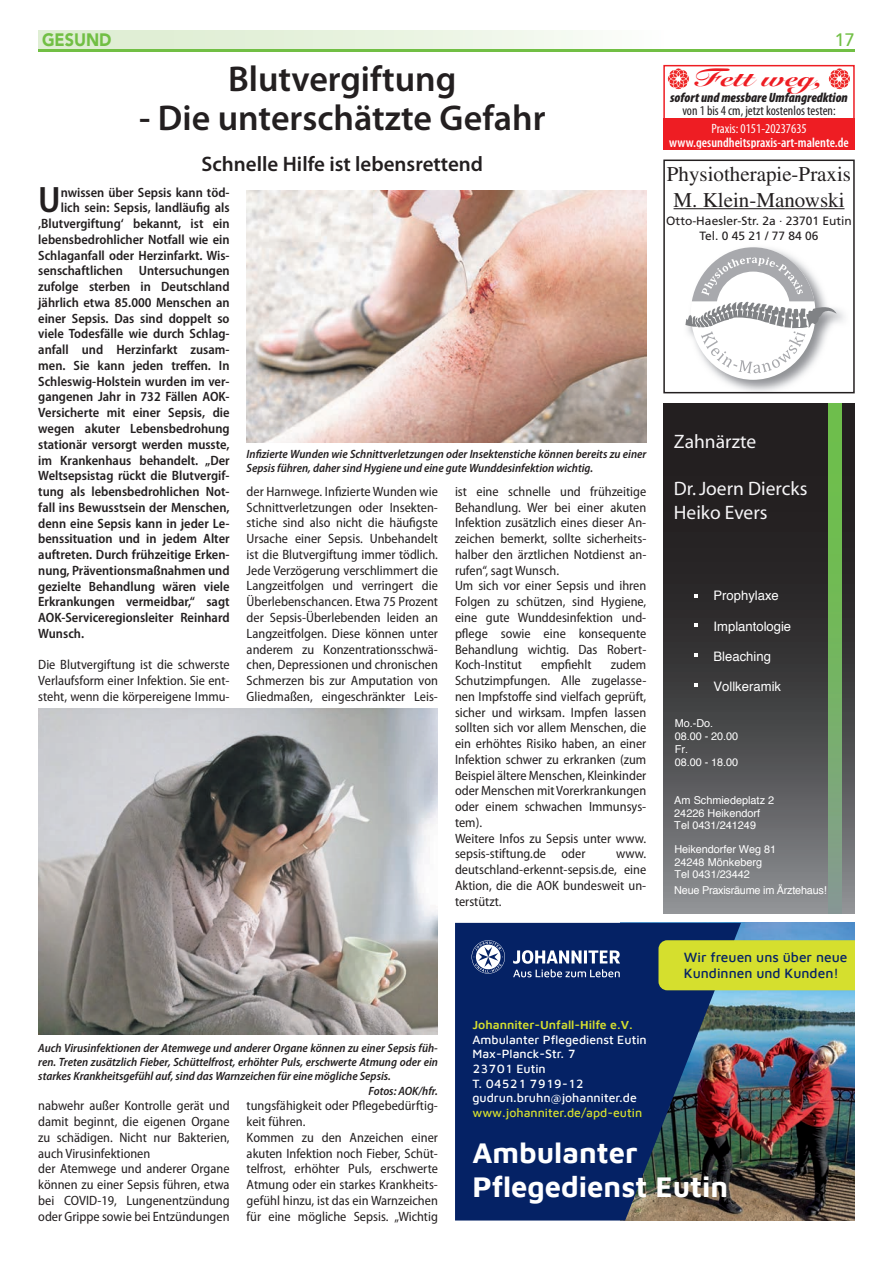
<style>
.page{position:relative;width:893px;height:1263px;background:#fff}
.page>*{position:absolute;margin:0;border:0;box-sizing:border-box;transform-origin:0 0}
.t1{font:600 semi-condensed 36.9px "Myriad Pro";color:#231f20}
.t2{font:600 36px "Myriad Pro";color:#231f20}
.t3{font:700 29.1px/33.8px "Maven Johanniter";color:#fff}
.t4{font:900 24px "Snell Roundhand";color:#ee1d23;scale:1.25 1}
.t5{font:21px/25.2px "Times LT Std";color:#231f20;text-align:center}
.t6{font:600 21px "Myriad Pro";color:#231f20}
.t7{font:19.5px/23.4px "Myriad";color:#f6f5f7}
.t8{font:900 18px "Avenir";color:#71bf44;scale:.9 1}
.t9{font:500 18px "Avenir";color:#71bf44}
.t10{font:500 13.8px/16.5px "Maven Johanniter";color:#052265}
.t11{font:semi-condensed 13.5px/15.8px "Myriad Pro";color:#231f20}
.t12{font:600 semi-condensed 13.5px "Myriad Pro";color:#231f20}
.t13{font:condensed 13.5px/13.5px "Myriad Pro";color:#231f20;text-align:center}
.t14{font:600 condensed 13.5px/13.5px "Myriad Pro";color:#fff;text-align:center}
.t15{font:13.05px "Helvetica";letter-spacing:.005em;color:#fff}
.t16{font:500 12.3px/14.7px "Maven Johanniter";color:#fff}
.t17{font:italic 600 semi-condensed 12px/14.2px "Myriad Pro";color:#231f20}
.t18{font:12px/14.4px "Frutiger LT Std";color:#231f20;text-align:center}
.t19{font:10.95px/12.6px "Helvetica";letter-spacing:-.005em;color:#fff}
.t20{font:10.95px "Helvetica";letter-spacing:-.025em;color:#fff}
.s1{font-weight:900;font-style:italic}
.s2{font-weight:400}
.s3{font-weight:600;color:#d5df2e}
.s4{color:#d5df2e}
</style>
<div class="page">
<div style="left:38px;top:31px;width:625px;height:20px;background:linear-gradient(to right,#daebcd,#f9fcf7)"></div>
<hr style="left:38px;top:49px;width:817px;height:3px;background:#71bf44">
<img style="left:685px;top:309px;width:160px;height:81px">
<svg style="left:686px;top:247px;width:151px;height:126px"></svg>
<hr style="left:673px;top:208px;width:171px;height:1px;background:#231f20">
<div style="left:663px;top:160px;width:192px;height:233px;border:2px solid #231f20"></div>
<div style="left:663px;top:118px;width:192px;height:32px;background:#ee1d23"></div>
<div style="left:663px;top:65px;width:192px;height:85px;border:2px solid #ee1d23"></div>
<img style="left:668px;top:67px;width:21px;height:23px">
<img style="left:829px;top:67px;width:21px;height:23px">
<svg style="left:663px;top:403px;width:191px;height:510px;background:#434343"></svg>
<svg style="left:694px;top:623px;width:4px;height:4px"></svg>
<svg style="left:694px;top:653px;width:4px;height:4px"></svg>
<svg style="left:694px;top:683px;width:4px;height:4px"></svg>
<svg style="left:694px;top:593px;width:4px;height:4px"></svg>
<svg style="left:829px;top:403px;width:12px;height:510px;background:#76b165"></svg>
<img style="left:741px;top:923px;width:114px;height:297px">
<svg style="left:455px;top:923px;width:286px;height:297px;background:#172d60"></svg>
<svg style="left:472px;top:940px;width:148px;height:37px"></svg>
<div style="left:658px;top:940px;width:197px;height:50px;background:#d5df2e"></div>
<img style="left:38px;top:709px;width:400px;height:325px">
<img style="left:247px;top:190px;width:399px;height:253px">
<p class="t8" style="left:42px;top:25px;width:79px">GESUND</p>
<p class="t9" style="left:835px;top:24px;width:22px">17</p>
<p class="t2" style="left:228px;top:59px;width:230px">Blutvergiftung</p>
<p class="t2" style="left:139px;top:98px;width:408px">- Die unterschätzte Gefahr</p>
<p class="t6" style="left:201px;top:152px;width:283px">Schnelle Hilfe ist lebensrettend</p>
<p class="t1" style="left:38px;top:180px;width:24px">U</p>
<p class="t12" style="left:61px;top:185px;width:170px">nwissen über Sepsis kann töd-</p>
<p class="t12" style="left:61px;top:200px;width:170px">lich sein: Sepsis, landläufig als</p>
<p class="t12" style="left:38px;top:216px;width:193px">‚Blutvergiftung‘ bekannt, ist ein</p>
<p class="t12" style="left:38px;top:232px;width:193px">lebensbedrohlicher Notfall wie ein</p>
<p class="t12" style="left:38px;top:248px;width:193px">Schlaganfall oder Herzinfarkt. Wis-</p>
<p class="t12" style="left:38px;top:263px;width:193px">senschaftlichen Untersuchungen</p>
<p class="t12" style="left:38px;top:279px;width:193px">zufolge sterben in Deutschland</p>
<p class="t12" style="left:38px;top:295px;width:193px">jährlich etwa 85.000 Menschen an</p>
<p class="t12" style="left:38px;top:311px;width:193px">einer Sepsis. Das sind doppelt so</p>
<p class="t12" style="left:38px;top:326px;width:193px">viele Todesfälle wie durch Schlag-</p>
<p class="t12" style="left:38px;top:342px;width:193px">anfall und Herzinfarkt zusam-</p>
<p class="t12" style="left:38px;top:358px;width:193px">men. Sie kann jeden treffen. In</p>
<p class="t12" style="left:38px;top:374px;width:193px">Schleswig-Holstein wurden im ver-</p>
<p class="t12" style="left:38px;top:389px;width:193px">gangenen Jahr in 732 Fällen AOK-</p>
<p class="t12" style="left:38px;top:405px;width:193px">Versicherte mit einer Sepsis, die</p>
<p class="t12" style="left:38px;top:421px;width:193px">wegen akuter Lebensbedrohung</p>
<p class="t12" style="left:38px;top:437px;width:193px">stationär versorgt werden musste,</p>
<p class="t12" style="left:38px;top:453px;width:193px">im Krankenhaus behandelt. „Der</p>
<p class="t12" style="left:38px;top:468px;width:193px">Weltsepsistag rückt die Blutvergif-</p>
<p class="t12" style="left:38px;top:484px;width:193px">tung als lebensbedrohlichen Not-</p>
<p class="t12" style="left:38px;top:500px;width:193px">fall ins Bewusstsein der Menschen,</p>
<p class="t12" style="left:38px;top:516px;width:193px">denn eine Sepsis kann in jeder Le-</p>
<p class="t12" style="left:38px;top:531px;width:193px">benssituation und in jedem Alter</p>
<p class="t12" style="left:38px;top:547px;width:193px">auftreten. Durch frühzeitige Erken-</p>
<p class="t12" style="left:38px;top:563px;width:193px">nung, Präventionsmaßnahmen und</p>
<p class="t12" style="left:38px;top:579px;width:193px">gezielte Behandlung wären viele</p>
<p class="t12" style="left:38px;top:594px;width:193px">Erkrankungen vermeidbar,“ sagt</p>
<p class="t12" style="left:38px;top:610px;width:193px">AOK-Serviceregionsleiter Reinhard</p>
<p class="t12" style="left:38px;top:626px;width:47px">Wunsch.</p>
<p class="t11" style="left:38px;top:657px;width:193px;text-align:justify">Die Blutvergiftung ist die schwerste Verlaufsform einer Infektion. Sie ent&shy;steht, wenn die körpereigene Immu-</p>
<p class="t17" style="left:247px;top:447px;width:401px">Infizierte Wunden wie Schnittverletzungen oder Insektenstiche können bereits zu einer<br>Sepsis führen, daher sind Hygiene und eine gute Wunddesinfektion wichtig.</p>
<p class="t11" style="left:455px;top:484px;width:193px">ist eine schnelle und frühzeitige<br>Behandlung. Wer bei einer akuten<br>Infektion zusätzlich eines dieser An&shy;zeichen bemerkt, sollte sicherheits&shy;halber den ärztlichen Notdienst an&shy;rufen“, sagt Wunsch.<br>Um sich vor einer Sepsis und ihren<br>Folgen zu schützen, sind Hygiene, eine gute Wunddesinfektion und&shy;pflege sowie eine konsequente<br>Behandlung wichtig. Das Robert-<br>Koch-Institut</p>
<p class="t11" style="left:247px;top:484px;width:193px;text-align:justify">der Harnwege. Infizierte Wunden wie Schnittverletzungen oder Insekten&shy;stiche sind also nicht die häufigste Ursache einer Sepsis. Unbehandelt ist die Blutvergiftung immer tödlich.<br>Jede Verzögerung verschlimmert die Langzeitfolgen und verringert die Überlebenschancen. Etwa 75 Prozent der Sepsis-Überlebenden leiden an Langzeitfolgen. Diese können unter anderem zu Konzentrationsschwä&shy;chen, Depressionen und chronischen Schmerzen bis zur Amputation von Gliedmaßen, eingeschränkter Leis-</p>
<p class="t11" style="left:541px;top:657px;width:52px">empfiehlt</p>
<p class="t11" style="left:455px;top:657px;width:193px;text-indent:156px">zudem<br>Schutzimpfungen. Alle zugelasse&shy;nen Impf stoffe sind vielfach geprüft, sicher und wirk sam. Impfen lassen sollten sich vor allem Menschen, die ein erhöhtes Risiko haben, an einer<br>Infektion schwer zu erkranken (zum<br>Beispiel ältere Menschen, Klei nkinder oder Menschen mit Vorerkrankun gen oder einem schwachen Immunsys&shy;tem).<br>Weitere Infos zu Sepsis unter www. sepsis-stiftung.de oder</p>
<p class="t11" style="left:455px;top:846px;width:193px;text-align:justify;text-indent:161px">www. deutschland-erkennt-sepsis.de, eine Aktion, die die AOK bundesweit un&shy;terstützt.</p>
<p class="t4" style="left:694px;top:63px;width:109px">Fett weg,</p>
<p class="t13" style="left:670px;top:91px;width:179px"><span class="s1">sofort und messbare Umfangredktion </span>von 1 bis 4 cm, jetzt kostenlos testen:</p>
<p class="t14" style="left:669px;top:122px;width:181px"><span class="s2">Praxis: 0151-20237635 </span>www.gesundheitspraxis-art-malente.de</p>
<p class="t5" style="left:667px;top:162px;width:186px">Physiotherapie-Praxis<br>M. Klein-Manowski</p>
<p class="t18" style="left:666px;top:214px;width:187px">Otto-Haesler-Str. 2a · 23701 Eutin<br>Tel. 0 45 21 / 77 84 06</p>
<p class="t7" style="left:674px;top:431px;width:84px">Zahnärzte</p>
<p class="t7" style="left:674px;top:478px;width:135px">Dr. Joern Diercks<br>Heiko Evers</p>
<p class="t15" style="left:713px;top:586px;width:67px">Prophylaxe</p>
<p class="t15" style="left:713px;top:616px;width:79px">Implantologie</p>
<p class="t15" style="left:713px;top:646px;width:59px">Bleaching</p>
<p class="t15" style="left:713px;top:676px;width:69px">Vollkeramik</p>
<p class="t19" style="left:675px;top:717px;width:65px;line-height:13px">Mo.-Do.<br>08.00 - 20.00<br>Fr.<br>08.00 - 18.00</p>
<p class="t19" style="left:674px;top:794px;width:101px">Am Schmiedeplatz 2<br>24226 Heikendorf<br>Tel 0431/241249</p>
<p class="t19" style="left:674px;top:843px;width:103px">Heikendorfer Weg 81<br>24248 Mönkeberg<br>Tel 0431/23442</p>
<p class="t20" style="left:674px;top:882px;width:154px">Neue Praxisräume im Ärztehaus!</p>
<p class="t10" style="left:684px;top:948px;width:165px">Wir freuen uns über neue<br>Kundinnen und Kunden!</p>
<p class="t17" style="left:38px;top:1041px;width:401px">Auch Virusinfektionen der Atemwege und anderer Organe können zu einer Sepsis füh-</p>
<p class="t17" style="left:38px;top:1055px;width:401px">ren. Treten zusätzlich Fieber, Schüttelfrost, erhöhter Puls, erschwerte Atmung oder ein</p>
<p class="t17" style="left:38px;top:1069px;width:354px">starkes Krankheitsgefühl auf, sind das Warnzeichen für eine mögliche Sepsis.</p>
<p class="t17" style="left:368px;top:1083px;width:71px">Fotos: AOK/hfr.</p>
<p class="t11" style="left:38px;top:1098px;width:193px">nabwehr außer Kontrolle gerät und damit beginnt, die eigenen Organe zu schädigen. Nicht nur Bakterien, auch Virusinfektionen<br>der Atemwege und anderer Organe können zu einer Sepsis führen, etwa bei COVID-19, Lungenentzündung oder Grippe sowie bei Entzündungen</p>
<p class="t11" style="left:247px;top:1098px;width:193px">tungsfähigkeit oder Pflegebedürftig&shy;keit führen.<br>Kommen zu den Anzeichen einer akuten Infektion noch Fieber, Schüt&shy;telfrost, erhöhter Puls, erschwerte Atmung oder ein starkes Krankheits&shy;gefühl hinzu, ist das ein Warnzeichen für eine mögliche Sepsis. „Wichtig</p>
<p class="t16" style="left:472px;top:1016px;width:176px"><span class="s3">Johanniter-Unfall-Hilfe e.V.<br></span>Ambulanter Pflegedienst Eutin<br>Max-Planck-Str. 7<br>23701 Eutin<br>T. 04521 7919-12 gudrun.bruhn@johanniter.de <span class="s4">www.johanniter.de/apd-eutin</span></p>
<p class="t3" style="left:472px;top:1134px;width:257px">Ambulanter<br>Pflegedienst Eutin</p>
</div>
